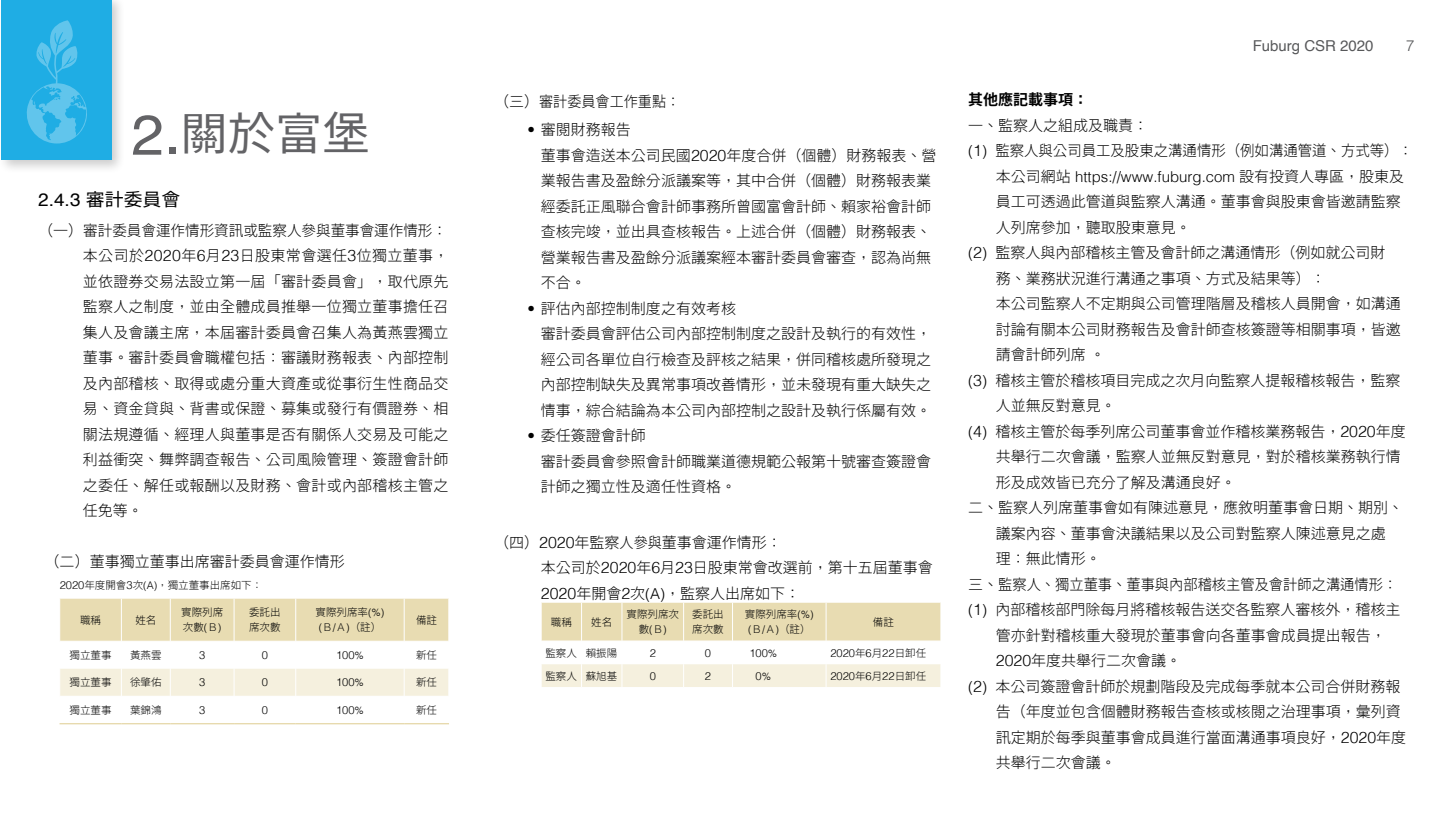
<style>
.page{position:relative;width:1453px;height:823px;background:#fff}
.page>*{position:absolute;margin:0;border:0;box-sizing:border-box;transform-origin:0 0}
.小標{font:45px "Taipei Sans TC Beta";color:#636366;scale:1.05 1}
.小標-2{font:18px "Taipei Sans TC Beta";color:#000;scale:1.05 1}
.內文{font:300 15px/25.5px "Taipei Sans TC Beta";color:#000}
.內文-2{font:300 15px "Taipei Sans TC Beta";color:#000;scale:.96 1}
.t1{font:15px "Helvetica";color:#57585a}
.內文-3{font:700 15px "Taipei Sans TC Beta";color:#000}
.t2{font:300 15px "Helvetica";color:#57585a;scale:1.05 1}
.表格文{font:300 11.1px "Helvetica";color:#000}
.表格文-2{font:300 10.5px/15px "Taipei Sans TC Beta";color:#000;text-align:center}
.s1{font-family:"Helvetica";font-size:56.25px}
.s2{font-family:"Helvetica";font-size:57.38px}
.s3{font-family:"Helvetica"}
.s4{font-family:"Helvetica";font-size:18.38px}
.s5{font-family:"Helvetica";font-size:15.9px}
.s6{font-family:"Helvetica";font-size:11.1px}
.s7{font-size:10.5px}
.s8{font-family:"Taipei Sans TC Beta";font-size:10.5px}
</style>
<div class="page">
<div style="left:0;top:0;width:126px;height:174px;background:#000;opacity:.2"></div>
<div style="left:1px;top:0;width:110px;height:160px;background:#1fade4"></div>
<svg style="left:26px;top:20px;width:61px;height:123px"></svg>
<svg style="left:60px;top:599px;width:389px;height:97px"></svg>
<hr style="left:60px;top:723px;width:61px;height:1px;background:#dfcd90">
<hr style="left:121px;top:723px;width:49px;height:1px;background:#dfcd90">
<hr style="left:170px;top:723px;width:64px;height:1px;background:#dfcd90">
<hr style="left:234px;top:723px;width:62px;height:1px;background:#dfcd90">
<hr style="left:296px;top:723px;width:108px;height:1px;background:#dfcd90">
<hr style="left:404px;top:723px;width:45px;height:1px;background:#dfcd90">
<svg style="left:541px;top:603px;width:400px;height:84px"></svg>
<p class="小標" style="left:131px;top:109px;width:229px"><span class="s1">2</span><span class="s2">.</span>關於富堡</p>
<p class="小標-2" style="left:38px;top:189px;width:137px"><span class="s3">2</span><span class="s4">.</span><span class="s3">4</span><span class="s4">.</span><span class="s3">3</span> 審計委員會</p>
<p class="內文" style="left:38px;top:218px;width:410px">（一）審計委員會運作情形資訊或監察人參與董事會運作情形：</p>
<p class="內文" style="left:83px;top:243px;width:367px;text-align:justify">本公司於<span class="s5">2020</span>年<span class="s5">6</span>月<span class="s5">23</span>日股東常會選任<span class="s5">3</span>位獨立董事，並依證券交易法設立第一屆「審計委員會」，取代原先監察人之制度，並由全體成員推舉一位獨立董事擔任召集人及會議主席，本屆審計委員會召集人為黃燕雲獨立董事。審計委員會職權包括：審議財務報表、內部控制及內部稽核、取得或處分重大資產或從事衍生性商品交易、資金貸與、背書或保證、募集或發行有價證券、相關法規遵循、經理人與董事是否有關係人交易及可能之利益衝突、舞弊調查報告、公司風險管理、簽證會計師之委任、解任或報酬以及財務、會計或內部稽核主管之任免等。</p>
<p class="內文" style="left:45px;top:549px;width:301px">（二）董事獨立董事出席審計委員會運作情形</p>
<p class="表格文-2" style="left:60px;top:578px;width:204px"><span class="s6">2020</span>年度開會<span class="s6">3</span>次<span class="s3">(A)</span>，獨立董事出席如下：</p>
<p class="表格文-2" style="left:80px;top:613px;width:23px">職稱</p>
<p class="表格文-2" style="left:135px;top:613px;width:22px">姓名</p>
<p class="表格文-2" style="left:181px;top:605px;width:44px">實際列席</p>
<p class="表格文-2" style="left:183px;top:620px;width:40px">次數<span class="s3">(</span>Ｂ<span class="s3">)</span></p>
<p class="表格文-2" style="left:315px;top:605px;width:70px">實際列席率<span class="s3">(%)</span></p>
<p class="表格文-2" style="left:319px;top:620px;width:64px"><span class="s3">(</span>Ｂ<span class="s3">/</span>Ａ<span class="s3">)</span>（註）</p>
<p class="表格文-2" style="left:249px;top:605px;width:33px">委託出</p>
<p class="表格文-2" style="left:249px;top:620px;width:33px">席次數</p>
<p class="表格文-2" style="left:416px;top:613px;width:22px">備註</p>
<p class="表格文-2" style="left:70px;top:648px;width:43px">獨立董事</p>
<p class="表格文-2" style="left:130px;top:648px;width:33px">黃燕雲</p>
<p class="表格文" style="left:199px;top:645px;width:8px">3</p>
<p class="表格文" style="left:262px;top:645px;width:8px">0</p>
<p class="表格文" style="left:336px;top:645px;width:29px">100<span class="s7">%</span></p>
<p class="表格文-2" style="left:416px;top:648px;width:22px">新任</p>
<p class="表格文-2" style="left:70px;top:675px;width:43px">獨立董事</p>
<p class="表格文-2" style="left:130px;top:675px;width:33px">徐肇佑</p>
<p class="表格文" style="left:199px;top:673px;width:8px">3</p>
<p class="表格文" style="left:262px;top:673px;width:8px">0</p>
<p class="表格文" style="left:336px;top:673px;width:29px">100<span class="s7">%</span></p>
<p class="表格文-2" style="left:416px;top:675px;width:22px">新任</p>
<p class="表格文-2" style="left:70px;top:703px;width:43px">獨立董事</p>
<p class="表格文-2" style="left:130px;top:703px;width:33px">葉錦鴻</p>
<p class="表格文" style="left:199px;top:700px;width:8px">3</p>
<p class="表格文" style="left:262px;top:700px;width:8px">0</p>
<p class="表格文" style="left:336px;top:700px;width:29px">100<span class="s7">%</span></p>
<p class="表格文-2" style="left:416px;top:703px;width:22px">新任</p>
<p class="內文" style="left:494px;top:89px;width:187px">（三）審計委員會工作重點：</p>
<p class="內文" style="left:541px;top:117px;width:397px;text-indent:-14px"><span class="s3">•</span> 審閱財務報告<br>董事會造送本公司民國<span class="s5">2020</span>年度合併（個體）財務報表、營業報告書及盈餘分派議案等，其中合併（個體）財務報表業經委託正風聯合會計師事務所曾國富會計師、賴家裕會計師查核完竣，並出具查核報告。上述合併（個體）財務報表、營業報告書及盈餘分派議案經本審計委員會審查，認為尚無不合。</p>
<p class="內文" style="left:541px;top:296px;width:391px;text-indent:-14px"><span class="s3">•</span> 評估內部控制制度之有效考核<br>審計委員會評估公司內部控制制度之設計及執行的有效性，經公司各單位自行檢查及評核之結果，併同稽核處所發現之內部控制缺失及異常事項改善情形，並未發現有重大缺失之情事，綜合結論為本公司內部控制之設計及執行係屬有效。</p>
<p class="內文" style="left:541px;top:423px;width:391px;text-indent:-14px"><span class="s3">•</span> 委任簽證會計師<br>審計委員會參照會計師職業道德規範公報第十號審查簽證會計師之獨立性及適任性資格。</p>
<p class="內文" style="left:494px;top:530px;width:289px">（四）<span class="s5">2020</span>年監察人參與董事會運作情形：</p>
<p class="內文" style="left:541px;top:555px;width:393px">本公司於<span class="s5">2020</span>年<span class="s5">6</span>月<span class="s5">23</span>日股東常會改選前，第十五屆董事會<br><span class="s5">2020</span>年開會<span class="s5">2</span>次<span class="s3">(A)</span>，監察人出席如下：</p>
<p class="表格文-2" style="left:551px;top:615px;width:22px">職稱</p>
<p class="表格文-2" style="left:591px;top:615px;width:22px">姓名</p>
<p class="表格文-2" style="left:626px;top:607px;width:54px">實際列席次數<span class="s3">(</span>Ｂ<span class="s3">)</span></p>
<p class="表格文-2" style="left:692px;top:607px;width:33px;text-align:left">委託出席次數</p>
<p class="表格文-2" style="left:745px;top:607px;width:70px">實際列席率<span class="s3">(%) (</span>Ｂ<span class="s3">/</span>Ａ<span class="s3">)</span>（註）</p>
<p class="表格文-2" style="left:873px;top:615px;width:22px">備註</p>
<p class="表格文-2" style="left:545px;top:645px;width:33px">監察人</p>
<p class="表格文-2" style="left:586px;top:645px;width:33px">賴振陽</p>
<p class="表格文" style="left:650px;top:643px;width:8px">2</p>
<p class="表格文" style="left:705px;top:643px;width:8px">0</p>
<p class="表格文" style="left:749px;top:643px;width:29px">100<span class="s7">%</span></p>
<p class="表格文" style="left:830px;top:643px;width:97px">2020<span class="s8">年</span>6<span class="s8">月</span>22<span class="s8">日卸任</span></p>
<p class="表格文-2" style="left:545px;top:669px;width:33px">監察人</p>
<p class="表格文-2" style="left:586px;top:669px;width:33px">蘇旭基</p>
<p class="表格文" style="left:650px;top:666px;width:8px">0</p>
<p class="表格文" style="left:705px;top:666px;width:8px">2</p>
<p class="表格文" style="left:755px;top:666px;width:17px">0<span class="s7">%</span></p>
<p class="表格文" style="left:830px;top:666px;width:97px">2020<span class="s8">年</span>6<span class="s8">月</span>22<span class="s8">日卸任</span></p>
<p class="t1" style="left:1253px;top:34px;width:122px">Fuburg CSR 2020</p>
<p class="t2" style="left:1406px;top:33px;width:10px">7</p>
<p class="內文-3" style="left:968px;top:91px;width:121px">其他應記載事項：</p>
<p class="內文" style="left:968px;top:113px;width:181px">一、監察人之組成及職責：</p>
<p class="內文-2" style="left:968px;top:142px;width:465px"><span class="s3">(</span><span class="s5">1</span><span class="s3">)</span> 監察人與公司員工及股東之溝通情形（例如溝通管道、方式等）：</p>
<p class="內文" style="left:996px;top:164px;width:410px">本公司網站 <span class="s3">https://www.fuburg.com</span> 設有投資人專區，股東及員工可透過此管道與監察人溝通。董事會與股東會皆邀請監察人列席參加，聽取股東意見。</p>
<p class="內文" style="left:996px;top:240px;width:391px;text-indent:-28px"><span class="s3">(</span><span class="s5">2</span><span class="s3">)</span> 監察人與內部稽核主管及會計師之溝通情形（例如就公司財務、業務狀況進行溝通之事項、方式及結果等）：</p>
<p class="內文" style="left:996px;top:291px;width:406px;text-align:justify">本公司監察人不定期與公司管理階層及稽核人員開會，如溝通討論有關本公司財務報告及會計師查核簽證等相關事項，皆邀請會計師列席。</p>
<p class="內文" style="left:996px;top:368px;width:406px;text-indent:-28px"><span class="s3">(</span><span class="s5">3</span><span class="s3">)</span> 稽核主管於稽核項目完成之次月向監察人提報稽核報告，監察人並無反對意見。</p>
<p class="內文" style="left:996px;top:419px;width:411px;text-indent:-28px"><span class="s3">(</span><span class="s5">4</span><span class="s3">)</span> 稽核主管於每季列席公司董事會並作稽核業務報告，<span class="s5">2020</span>年度共舉行二次會議，監察人並無反對意見，對於稽核業務執行情形及成效皆已充分了解及溝通良好。</p>
<p class="內文" style="left:996px;top:495px;width:409px;text-indent:-28px">二、監察人列席董事會如有陳述意見，應敘明董事會日期、期別、議案內容、董事會決議結果以及公司對監察人陳述意見之處理：無此情形。</p>
<p class="內文" style="left:968px;top:572px;width:431px">三、監察人、獨立董事、董事與內部稽核主管及會計師之溝通情形：</p>
<p class="內文" style="left:996px;top:597px;width:406px;text-indent:-28px"><span class="s3">(</span><span class="s5">1</span><span class="s3">)</span> 內部稽核部門除每月將稽核報告送交各監察人審核外，稽核主管亦針對稽核重大發現於董事會向各董事會成員提出報告，<br><span class="s5">2020</span>年度共舉行二次會議。</p>
<p class="內文" style="left:996px;top:674px;width:412px;text-indent:-28px"><span class="s3">(</span><span class="s5">2</span><span class="s3">)</span> 本公司簽證會計師於規劃階段及完成每季就本公司合併財務報告（年度並包含個體財務報告查核或核閱之治理事項，彙列資訊定期於每季與董事會成員進行當面溝通事項良好，<span class="s5">2020</span>年度共舉行二次會議。</p>
</div>
